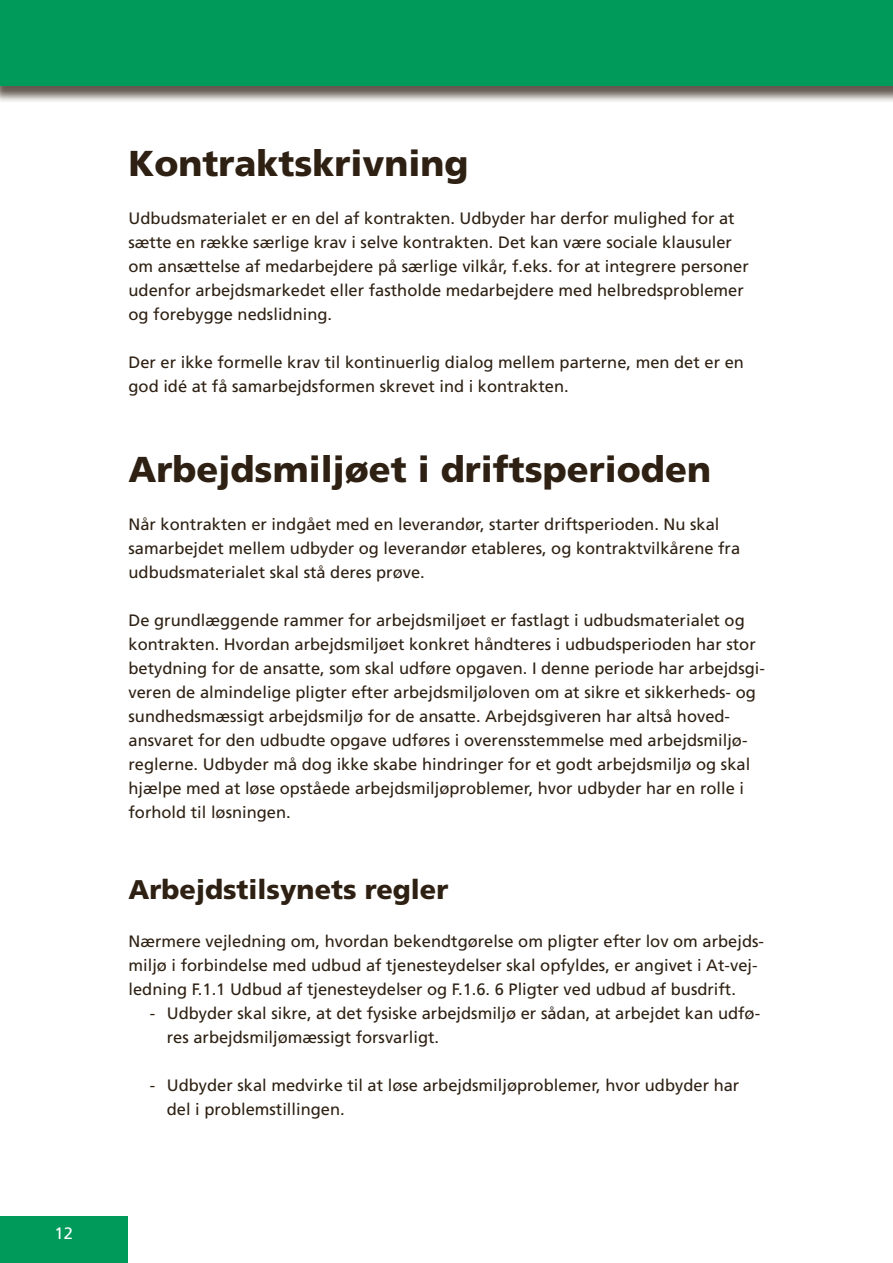
<style>
.page{position:relative;width:893px;height:1263px;background:#fff}
.page>*{position:absolute;margin:0;border:0;box-sizing:border-box;transform-origin:0 0}
.t1{font:900 36px "Frutiger LT Std";color:#2e2113}
.t2{font:900 27px "Frutiger LT Std";color:#2e2113}
.t3{font:16.5px/24px "Frutiger LT Std";color:#2e2113}
.t4{font:16.5px "Frutiger LT Std";color:#fff}
</style>
<div class="page">
<div style="left:0;top:0;width:893px;height:104px;background:#2e2113;opacity:.75"></div>
<div style="left:0;top:0;width:893px;height:85px;background:#009a5b"></div>
<div style="left:0;top:1216px;width:128px;height:47px;background:#009a5b"></div>
<p class="t4" style="left:55px;top:1224px;width:20px">12</p>
<h1 class="t1" style="left:129px;top:141px;width:342px">Kontraktskrivning</h1>
<p class="t3" style="left:129px;top:206px;width:622px">Udbudsmaterialet er en del af kontrakten. Udbyder har derfor mulighed for at sætte en række særlige krav i selve kontrakten. Det kan være sociale klausuler om ansættelse af medarbejdere på særlige vilkår, f.eks. for at integrere personer udenfor arbejdsmarkedet eller fastholde medarbejdere med helbredsproblemer og forebygge nedslidning.</p>
<p class="t3" style="left:129px;top:350px;width:617px">Der er ikke formelle krav til kontinuerlig dialog mellem parterne, men det er en god idé at få samarbejdsformen skrevet ind i kontrakten.</p>
<h1 class="t1" style="left:129px;top:447px;width:584px">Arbejdsmiljøet i driftsperioden</h1>
<p class="t3" style="left:129px;top:512px;width:613px">Når kontrakten er indgået med en leverandør, starter driftsperioden. Nu skal samarbejdet mellem udbyder og leverandør etableres, og kontraktvilkårene fra udbudsmaterialet skal stå deres prøve.</p>
<p class="t3" style="left:129px;top:608px;width:638px">De grundlæggende rammer for arbejdsmiljøet er fastlagt i udbudsmaterialet og kontrakten. Hvordan arbejdsmiljøet konkret håndteres i udbudsperioden har stor betydning for de ansatte, som skal udføre opgaven. I denne periode har arbejdsgi&shy;veren de almindelige pligter efter arbejdsmiljøloven om at sikre et sikkerheds- og sundhedsmæssigt arbejdsmiljø for de ansatte. Arbejdsgiveren har altså hoved&shy;ansvaret for den udbudte opgave udføres i overensstemmelse med arbejdsmiljø&shy;reglerne. Udbyder må dog ikke skabe hindringer for et godt arbejdsmiljø og skal hjælpe med at løse opståede arbejdsmiljøproblemer, hvor udbyder har en rolle i forhold til løsningen.</p>
<h2 class="t2" style="left:129px;top:873px;width:321px">Arbejdstilsynets regler</h2>
<p class="t3" style="left:129px;top:929px;width:637px">Nærmere vejledning om, hvordan bekendtgørelse om pligter efter lov om arbejds&shy;miljø i forbindelse med udbud af tjenesteydelser skal opfyldes, er angivet i At-vej&shy;ledning F.1.1 Udbud af tjenesteydelser og F.1.6. 6 Pligter ved udbud af busdrift.</p>
<p class="t3" style="left:167px;top:1001px;width:595px;text-indent:-17px">- Udbyder skal sikre, at det fysiske arbejdsmiljø er sådan, at arbejdet kan udfø&shy;res arbejdsmiljømæssigt forsvarligt.</p>
<p class="t3" style="left:167px;top:1073px;width:574px;text-indent:-17px">- Udbyder skal medvirke til at løse arbejdsmiljøproblemer, hvor udbyder har del i problemstillingen.</p>
</div>
